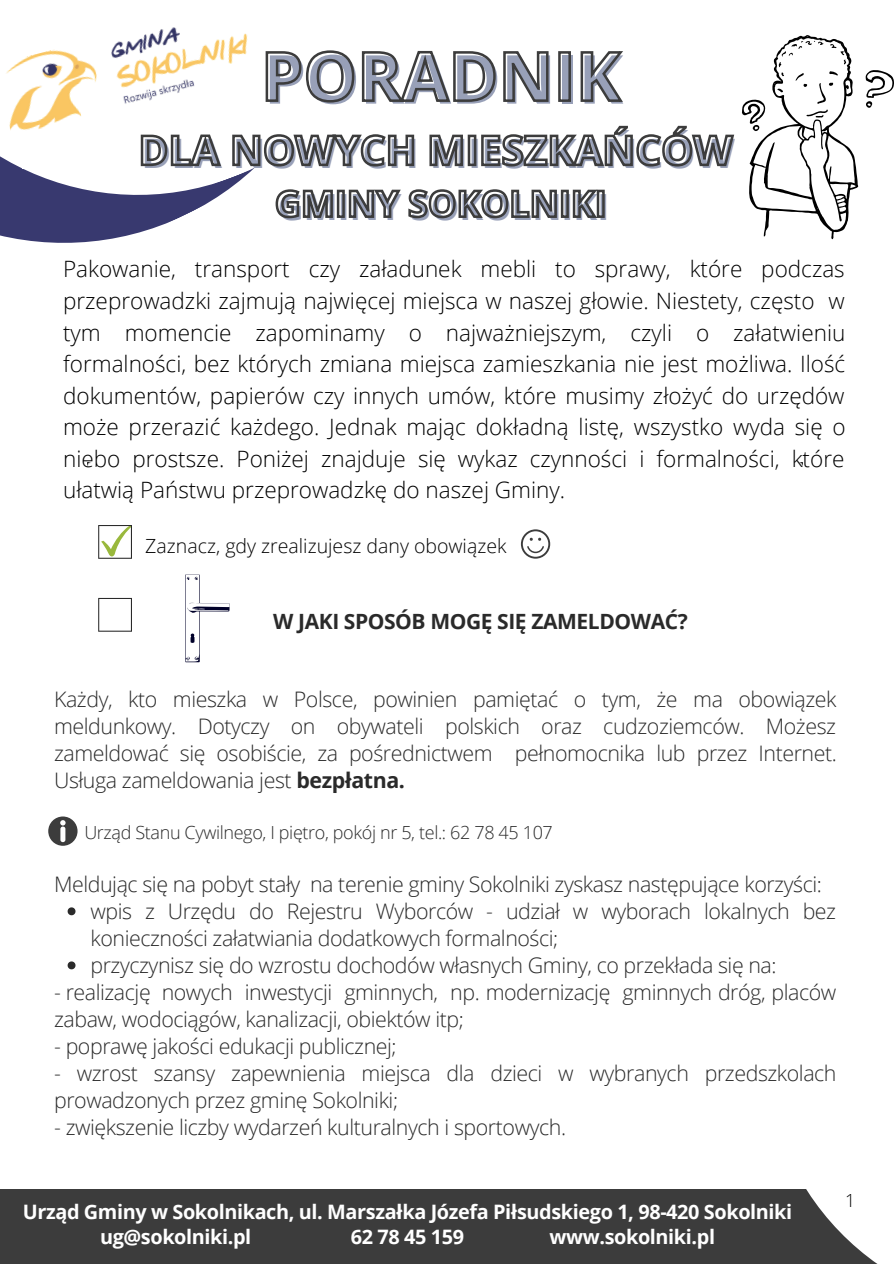
<style>
.page{position:relative;width:894px;height:1264px;background:#fff}
.page>*{position:absolute;margin:0;border:0;box-sizing:border-box;transform-origin:0 0}
.t1{font:700 67.5px "Open Sans";color:#98a0b8}
.t2{font:700 40.5px "Open Sans";color:#98a0b8}
.t3{font:700 36px "Open Sans";color:#98a0b8}
.t4{font:300 22.5px/31.5px "Open Sans";color:#000;text-align:justify}
.t5{font:300 21.3px/27px "Open Sans";letter-spacing:-.02em;color:#2a2a2a}
.t6{font:700 21px "Open Sans";letter-spacing:-.02em;color:#2a2a2a}
.t7{font:700 19.8px "Open Sans";letter-spacing:-.02em;color:#fff}
.t8{font:300 19.5px "Open Sans";color:#000}
.t9{font:300 18px "Open Sans";letter-spacing:-.02em;color:#2a2a2a}
.t10{font:300 18px "Open Sans";color:#000}
.s1{font-weight:700}
</style>
<div class="page">
<div style="left:0;top:1189px;width:771px;height:74px;background:#3c3c3c"></div>
<svg style="left:742px;top:35px;width:151px;height:204px"></svg>
<svg style="left:185px;top:574px;width:45px;height:88px"></svg>
<svg style="left:98px;top:598px;width:34px;height:33px"></svg>
<svg style="left:68px;top:907px;width:7px;height:8px"></svg>
<svg style="left:68px;top:961px;width:7px;height:8px"></svg>
<svg style="left:0;top:156px;width:241px;height:87px;fill:#38396f"></svg>
<svg style="left:265px;top:50px;width:358px;height:47px"></svg>
<svg style="left:139px;top:97px;width:596px;height:83px"></svg>
<svg style="left:275px;top:189px;width:330px;height:30px"></svg>
<img style="left:6px;top:27px;width:258px;height:109px">
<svg style="left:771px;top:1189px;width:105px;height:74px"></svg>
<svg style="left:98px;top:525px;width:34px;height:34px"></svg>
<svg style="left:520px;top:529px;width:30px;height:29px"></svg>
<svg style="left:48px;top:816px;width:29px;height:29px"></svg>
<p class="t1" style="left:264px;top:32px;width:361px">PORADNIK</p>
<p class="t2" style="left:141px;top:125px;width:595px">DLA NOWYCH MIESZKAŃCÓW</p>
<p class="t3" style="left:278px;top:181px;width:333px">GMINY SOKOLNIKI</p>
<p class="t4" style="left:63px;top:253px;width:783px">Pakowanie, transport czy załadunek mebli to sprawy, które podczas przeprowadzki zajmują najwięcej miejsca w naszej głowie. Niestety, często w tym momencie zapominamy o najważniejszym, czyli o załatwieniu formalności, bez których zmiana miejsca zamieszkania nie jest możliwa. Ilość dokumentów, papierów czy innych umów, które musimy złożyć do urzędów może przerazić każdego. Jednak mając dokładną listę, wszystko wyda się o niebo prostsze. Poniżej znajduje się wykaz czynności i formalności, które ułatwią Państwu przeprowadzkę do naszej Gminy.</p>
<p class="t8" style="left:145px;top:532px;width:362px">Zaznacz, gdy zrealizujesz dany obowiązek</p>
<p class="t6" style="left:273px;top:606px;width:416px">W JAKI SPOSÓB MOGĘ SIĘ ZAMELDOWAĆ?</p>
<p class="t5" style="left:54px;top:685px;width:784px;text-align:justify">Każdy, kto mieszka w Polsce, powinien pamiętać o tym, że ma obowiązek meldunkowy. Dotyczy on obywateli polskich oraz cudzoziemców. Możesz zameldować się osobiście, za pośrednictwem pełnomocnika lub przez Internet.<br>Usługa zameldowania jest <span class="s1">bezpłatna.</span></p>
<p class="t9" style="left:84px;top:819px;width:470px">Urząd Stanu Cywilnego, I piętro, pokój nr 5, tel.: 62 78 45 107</p>
<p class="t5" style="left:54px;top:869px;width:769px">Meldując się na pobyt stały na terenie gminy Sokolniki zyskasz następujące korzyści:</p>
<p class="t5" style="left:90px;top:896px;width:747px">wpis z Urzędu do Rejestru Wyborców - udział w wyborach lokalnych bez konieczności załatwiania dodatkowych formalności;</p>
<p class="t5" style="left:90px;top:950px;width:687px">przyczynisz się do wzrostu dochodów własnych Gminy, co przekłada się na:</p>
<p class="t5" style="left:54px;top:978px;width:783px">- realizację nowych inwestycji gminnych, np. modernizację gminnych dróg, placów zabaw, wodociągów, kanalizacji, obiektów itp;</p>
<p class="t5" style="left:54px;top:1032px;width:344px">- poprawę jakości edukacji publicznej;</p>
<p class="t5" style="left:54px;top:1059px;width:783px">- wzrost szansy zapewnienia miejsca dla dzieci w wybranych przedszkolach prowadzonych przez gminę Sokolniki;</p>
<p class="t5" style="left:54px;top:1113px;width:513px">- zwiększenie liczby wydarzeń kulturalnych i sportowych.</p>
<p class="t7" style="left:23px;top:1198px;width:770px">Urząd Gminy w Sokolnikach, ul. Marszałka Józefa Piłsudskiego 1, 98-420 Sokolniki</p>
<p class="t7" style="left:100px;top:1222px;width:153px">ug@sokolniki.pl</p>
<p class="t7" style="left:351px;top:1222px;width:115px">62 78 45 159</p>
<p class="t7" style="left:549px;top:1222px;width:167px">www.sokolniki.pl</p>
<p class="t10" style="left:844px;top:1187px;width:12px">1</p>
</div>
